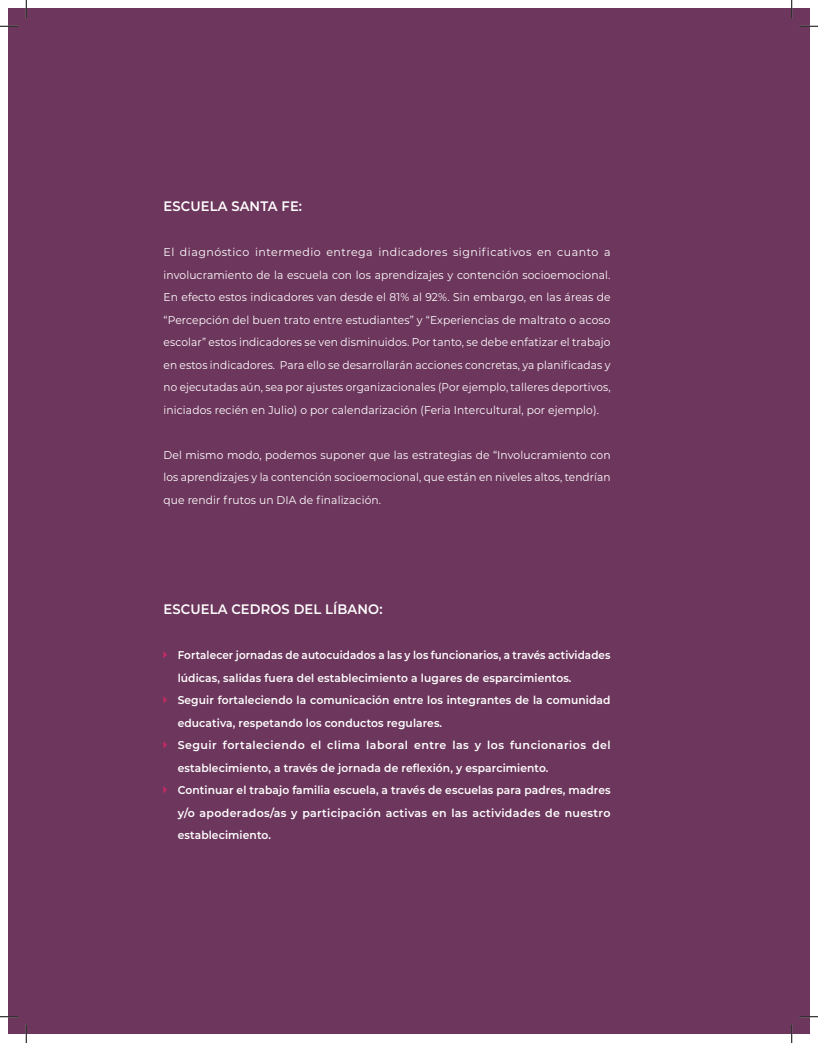
<style>
.page{position:relative;width:818px;height:1043px;background:#fff}
.page>*{position:absolute;margin:0;border:0;box-sizing:border-box;transform-origin:0 0}
.Parrafo{font:600 13.75px "Montserrat";letter-spacing:.01em;color:#fff;scale:.95 1}
.Parrafo-2{font:11.25px/22.5px "Montserrat";letter-spacing:.01em;color:#fff;text-align:justify}
.t1{font:600 11.25px/22.5px "Montserrat";letter-spacing:.01em;color:#fff;scale:.95 1}
.Parrafo-3{font:11.25px/22.5px "Montserrat";letter-spacing:.01em;color:#fff;text-align:justify;scale:.95 1}
.t2{font:600 11.25px/22.5px "Montserrat";letter-spacing:.01em;color:#fff;scale:.92 1}
.t3{font:600 11.25px/22.5px "Montserrat";letter-spacing:.035em;color:#fff}
</style>
<div class="page">
<div style="left:9px;top:9px;width:18px;height:1025px;background:#6d365c"></div>
<div style="left:26px;top:9px;width:783px;height:1025px;background:#6d365c"></div>
<svg style="left:0;top:26px;width:19px;height:1px"></svg>
<svg style="left:799px;top:26px;width:19px;height:1px"></svg>
<svg style="left:0;top:1016px;width:19px;height:1px"></svg>
<svg style="left:799px;top:1016px;width:19px;height:1px"></svg>
<svg style="left:26px;top:0;width:1px;height:19px"></svg>
<svg style="left:26px;top:1024px;width:1px;height:18px"></svg>
<svg style="left:791px;top:0;width:1px;height:19px"></svg>
<svg style="left:791px;top:1024px;width:1px;height:18px"></svg>
<p class="Parrafo" style="left:163px;top:197px;width:147px">ESCUELA SANTA FE:</p>
<p class="Parrafo-2" style="left:163px;top:241px;width:448px">El diagnóstico intermedio entrega indicadores significativos en cuanto a involucramiento de la escuela con los aprendizajes y contención socioemocional.<br>En efecto estos indicadores van desde el 81% al 92%. Sin embargo, en las áreas de “Percepción del buen trato entre estudiantes” y “Experiencias de maltrato o acoso escolar” estos indicadores se ven disminuidos. Por tanto, se debe enfatizar el trabajo en estos indicadores. Para ello se desarrollarán acciones concretas, ya planificadas y no ejecutadas aún, sea por ajustes organizacionales (Por ejemplo, talleres deportivos, iniciados recién en Julio) o por calendarización (Feria Intercultural, por ejemplo).</p>
<p class="Parrafo-3" style="left:163px;top:443px;width:472px">Del mismo modo, podemos suponer que las estrategias de “Involucramiento con los aprendizajes y la contención socioemocional, que están en niveles altos, tendrían que rendir frutos un DIA de finalización.</p>
<p class="Parrafo" style="left:163px;top:599px;width:232px">ESCUELA CEDROS DEL LÍBANO:</p>
<p class="t2" style="left:178px;top:643px;width:472px">Fortalecer jornadas de autocuidados a las y los funcionarios, a través actividades lúdicas, salidas fuera del establecimiento a lugares de esparcimientos.</p>
<p class="t1" style="left:178px;top:688px;width:457px">Seguir fortaleciendo la comunicación entre los integrantes de la comunidad educativa, respetando los conductos regulares.</p>
<p class="t3" style="left:178px;top:733px;width:434px">Seguir fortaleciendo el clima laboral entre las y los funcionarios del establecimiento, a través de jornada de reflexión, y esparcimiento.</p>
<p class="t1" style="left:178px;top:778px;width:457px;text-align:justify">Continuar el trabajo familia escuela, a través de escuelas para padres, madres y/o apoderados/as y participación activas en las actividades de nuestro establecimiento.</p>
</div>
